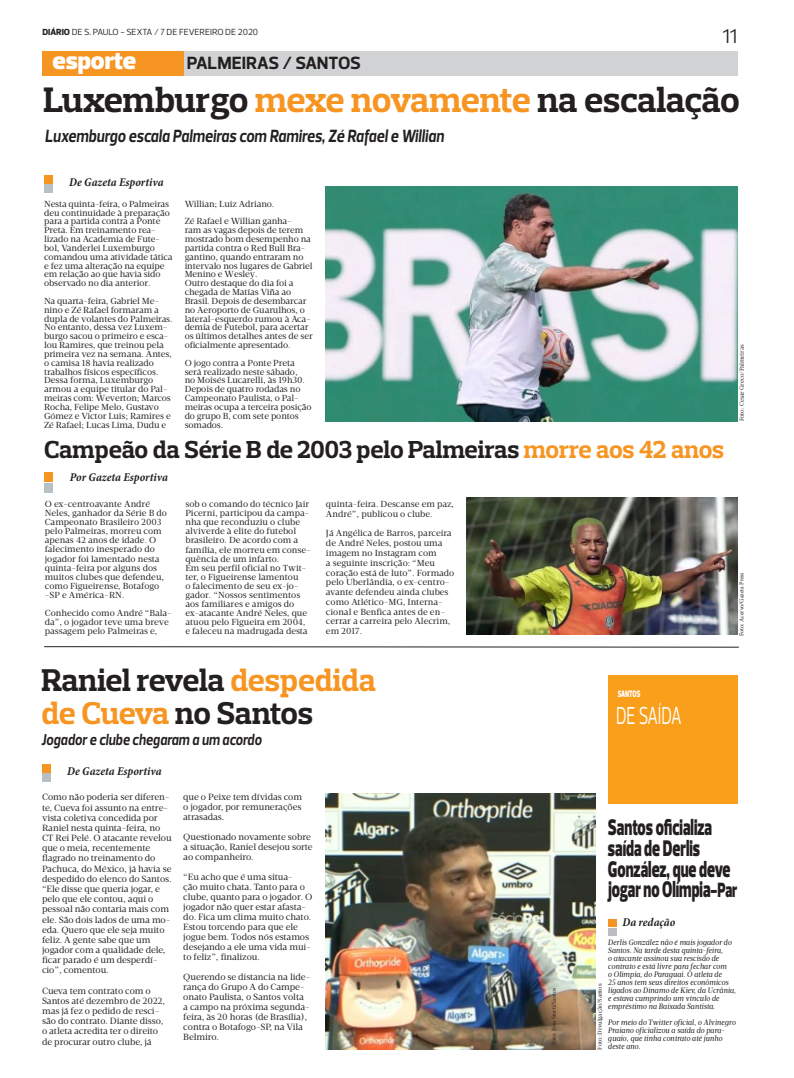
<style>
.page{position:relative;width:794px;height:1078px;background:#fff}
.page>*{position:absolute;margin:0;border:0;box-sizing:border-box;transform-origin:0 0}
.t1{font:700 36px "Prelo Slab";letter-spacing:-.02em;color:#231f20}
.t2{font:700 32px/33.4px "Prelo Slab";letter-spacing:-.015em;color:#231f20}
.t3{font:700 25px "Prelo Slab";letter-spacing:-.01em;color:#231f20}
.t4{font:25px "Prelo";letter-spacing:-.015em;color:#fff;scale:.65 1}
.t5{font:900 25px "Prelo";color:#fff}
.t6{font:900 23px/20.7px "Prelo";color:#231f20;scale:.65 1}
.t7{font:20px "Prelo";color:#231f20}
.t8{font:italic 700 18px "Prelo";letter-spacing:.01em;color:#231f20;scale:.82 1}
.t9{font:700 18px "Prelo";letter-spacing:-.015em;color:#231f20}
.t10{font:italic 700 16px "Prelo";letter-spacing:.01em;color:#231f20;scale:.82 1}
.t11{font:italic 700 condensed 12px "Minion Pro";letter-spacing:.005em;color:#231f20}
.t12{font:900 9.5px "Prelo";color:#fff;scale:.65 1}
.t13{font:9.2px/10.2px "Velino Text";letter-spacing:-.01em;color:#231f20}
.t14{font:9px/8.8px "Velino Text";letter-spacing:-.01em;color:#231f20}
.t15{font:9px "Prelo";color:#231f20}
.t16{font:italic 8px/8px "Velino Text";color:#231f20}
.t17{font:6px "Velino Text";letter-spacing:-.01em;color:#231f20}
.t18{font:6px "Minion Pro";letter-spacing:-.005em;color:#231f20}
.s1{font-weight:800}
.s2{color:#f79523}
.s3{font-size:21px}
</style>
<div class="page">
<div style="left:45px;top:472px;width:8px;height:9px;background:#f79523"></div>
<div style="left:45px;top:483px;width:8px;height:9px;background:#b7c0c5"></div>
<svg style="left:44px;top:646px;width:695px;height:1px"></svg>
<img style="left:325px;top:186px;width:412px;height:235px">
<img style="left:466px;top:497px;width:271px;height:137px">
<div style="left:42px;top:764px;width:8px;height:8px;background:#f79523"></div>
<div style="left:42px;top:773px;width:8px;height:8px;background:#b7c0c5"></div>
<img style="left:326px;top:793px;width:270px;height:256px">
<div style="left:44px;top:176px;width:8px;height:8px;background:#f79523"></div>
<div style="left:44px;top:185px;width:8px;height:8px;background:#b7c0c5"></div>
<div style="left:608px;top:675px;width:129px;height:128px;background:#f99f1c"></div>
<div style="left:608px;top:928px;width:8px;height:8px;background:#bcbdc0"></div>
<div style="left:608px;top:918px;width:8px;height:8px;background:#f79523"></div>
<div style="left:184px;top:51px;width:553px;height:24px;background:#d1d2d4"></div>
<div style="left:43px;top:51px;width:141px;height:24px;background:#f79523"></div>
<p class="t15" style="left:43px;top:27px;width:217px"><span class="s1">DIÁRIO</span> DE S. PAULO - SEXTA / 7 DE FEVEREIRO DE 2020</p>
<h3 class="t5" style="left:52px;top:45px;width:85px">esporte</h3>
<h3 class="t9" style="left:187px;top:52px;width:176px">PALMEIRAS / SANTOS</h3>
<h3 class="t7" style="left:722px;top:24px;width:16px">11</h3>
<h1 class="t1" style="left:43px;top:78px;width:698px">Luxemburgo <span class="s2">mexe novamente</span> na escalação</h1>
<h3 class="t8" style="left:45px;top:125px;width:488px">Luxemburgo escala Palmeiras com Ramires, Zé Rafael e Willian</h3>
<h3 class="t11" style="left:69px;top:174px;width:96px">De Gazeta Esportiva</h3>
<p class="t14" style="left:44px;top:199px;width:130px">Nesta quinta-feira, o Palmeiras deu continuidade à preparação para a partida contra a Ponte<br>Preta. Em treinamento rea&shy;lizado na Academia de Fute&shy;bol, Vanderlei Luxemburgo comandou uma atividade tática e fez uma alteração na equipe em relação ao que havia sido observado no dia anterior.</p>
<p class="t14" style="left:44px;top:296px;width:130px">Na quarta-feira, Gabriel Me&shy;nino e Zé Rafael formaram a dupla de volantes do Palmeiras.<br>No entanto, dessa vez Luxem&shy;burgo sacou o primeiro e esca&shy;lou Ramires, que treinou pela primeira vez na semana. Antes, o camisa 18 havia realizado trabalhos físicos específicos.<br>Dessa forma, Luxemburgo armou a equipe titular do Pal&shy;meiras com: Weverton; Marcos<br>Rocha, Felipe Melo, Gustavo<br>Gómez e Victor Luis; Ramires e<br>Zé Rafael; Lucas Lima, Dudu e</p>
<p class="t14" style="left:185px;top:195px;width:109px;line-height:17.7px">Willian; Luiz Adriano.<br>Zé Rafael e Willian ganha-</p>
<p class="t14" style="left:185px;top:226px;width:130px">ram as vagas depois de terem mostrado bom desempenho na partida contra o Red Bull Bra&shy;gantino, quando entraram no intervalo nos lugares de Gabriel<br>Menino e Wesley.<br>Outro destaque do dia foi a chegada de Matías Viña ao<br>Brasil. Depois de desembarcar no Aeroporto de Guarulhos, o lateral-esquerdo rumou à Aca&shy;demia de Futebol, para acertar os últimos detalhes antes de ser oficialmente apresentado.</p>
<p class="t14" style="left:185px;top:358px;width:128px">O jogo contra a Ponte Preta será realizado neste sábado,<br>no Moisés Lucarelli, às 19h30.<br>Depois de quatro rodadas no<br>Campeonato Paulista, o Pal&shy;meiras ocupa a terceira posição do grupo B, com sete pontos somados.</p>
<h3 class="t3" style="left:44px;top:433px;width:681px">Campeão da Série B de 2003 pelo Palmeiras <span class="s2">morre aos 42 anos</span></h3>
<p class="t14" style="left:45px;top:499px;width:124px;line-height:9.1px">O ex-centroavante André<br>Neles, ganhador da Série B do<br>Campeonato Brasileiro 2003 pelo Palmeiras, morreu com apenas 42 anos de idade. O falecimento inesperado do jogador foi lamentado nesta quinta-feira por alguns dos muitos clubes que defendeu, como Figueirense, Botafogo -SP e América-RN.</p>
<p class="t14" style="left:45px;top:608px;width:129px;line-height:9.1px">Conhecido como André “Bala&shy;da”, o jogador teve uma breve passagem pelo Palmeiras e,</p>
<h3 class="t11" style="left:70px;top:468px;width:100px">Por Gazeta Esportiva</h3>
<p class="t14" style="left:185px;top:499px;width:127px;line-height:9.1px">sob o comando do técnico Jair<br>Picerni, participou da campa&shy;nha que reconduziu o clube alviverde à elite do futebol brasileiro. De acordo com a família, ele morreu em conse&shy;quência de um infarto.<br>Em seu perfil oficial no Twit&shy;ter, o Figueirense lamentou<br>o falecimento de seu ex-jo&shy;gador. “Nossos sentimentos aos familiares e amigos do ex-atacante André Neles, que atuou pelo Figueira em 2004, e faleceu na madrugada desta</p>
<p class="t14" style="left:326px;top:499px;width:129px;line-height:9.8px">quinta-feira. Descanse em paz,<br>André”, publicou o clube.</p>
<p class="t14" style="left:326px;top:528px;width:130px;line-height:9.8px">Já Angélica de Barros, parceira de André Neles, postou uma imagem no Instagram com<br>a seguinte inscrição: “Meu coração está de luto”. Formado pelo Uberlândia, o ex-centro&shy;avante defendeu ainda clubes como Atlético-MG, Interna&shy;cional e Benfica antes de en&shy;cerrar a carreira pelo Alecrim, em 2017.</p>
<h2 class="t2" style="left:41px;top:663px;width:336px">Raniel revela <span class="s2">despedida de Cueva</span> no Santos</h2>
<h3 class="t10" style="left:41px;top:730px;width:270px">Jogador e clube chegaram a um acordo</h3>
<h3 class="t11" style="left:67px;top:762px;width:96px">De Gazeta Esportiva</h3>
<p class="t12" style="left:618px;top:688px;width:36px">SANTOS</p>
<h3 class="t4" style="left:616px;top:700px;width:102px">DE SAÍDA</h3>
<p class="t17" style="left:738px;top:421px;width:78px;rotate:-90deg">Foto: Cesar Greco/Palmeiras</p>
<p class="t18" style="left:737px;top:635px;width:65px;rotate:-90deg">Foto: Acervo/Gazeta Press</p>
<p class="t13" style="left:42px;top:792px;width:131px">Como não poderia ser diferen&shy;te, Cueva foi assunto na entre&shy;vista coletiva concedida por<br>Raniel nesta quinta-feira, no<br>CT Rei Pelé. O atacante revelou que o meia, recentemente flagrado no treinamento do<br>Pachuca, do México, já havia se despedido do elenco do Santos. “Ele disse que queria jogar, e pelo que ele contou, aqui o pessoal não contaria mais com ele. São dois lados de uma mo&shy;eda. Quero que ele seja muito feliz. A gente sabe que um jogador com a qualidade dele, ficar parado é um desperdí&shy;cio”, comentou.</p>
<p class="t13" style="left:42px;top:985px;width:125px">Cueva tem contrato com o<br>Santos até dezembro de 2022, mas já fez o pedido de resci&shy;são do contrato. Diante disso, o atleta acredita ter o direito de procurar outro clube, já</p>
<p class="t13" style="left:183px;top:791px;width:120px;text-align:justify">que o Peixe tem dívidas com o jogador, por remunerações atrasadas.</p>
<p class="t13" style="left:183px;top:831px;width:131px">Questionado novamente sobre a situação, Raniel desejou sorte ao companheiro.</p>
<p class="t13" style="left:183px;top:871px;width:131px">“Eu acho que é uma situa-<br>ção muito chata. Tanto para o clube, quanto para o jogador. O jogador não quer estar afasta&shy;do. Fica um clima muito chato.<br>Estou torcendo para que ele jogue bem. Todos nós estamos desejando a ele uma vida mui&shy;to feliz”, finalizou.</p>
<p class="t13" style="left:183px;top:971px;width:129px">Querendo se distancia na lide&shy;rança do Grupo A do Campe&shy;onato Paulista, o Santos volta a campo na próxima segunda&shy;feira, às 20 horas (de Brasília), contra o Botafogo-SP, na Vila<br>Belmiro.</p>
<p class="t18" style="left:550px;top:1044px;width:58px;rotate:-90deg">Foto: Ivan Storti/Santos</p>
<h3 class="t6" style="left:608px;top:817px;width:200px">Santos oficializa saída de Derlis<br>González, que deve jogar no Olímpia<span class="s3">-Par</span></h3>
<p class="t16" style="left:608px;top:937px;width:129px">Derlis González não é mais jogador do Santos. Na tarde desta quinta-feira,<br>o atacante assinou sua rescisão de contrato e está livre para fechar com<br>o Olimpia, do Paraguai. O atleta de<br>25 anos tem seus direitos econômicos ligados ao Dinamo de Kiev, da Ucrânia, e estava cumprindo um vínculo de empréstimo na Baixada Santista.</p>
<p class="t16" style="left:608px;top:1017px;width:129px">Por meio do Twitter oficial, o Alvinegro<br>Praiano oficializou a saída do para&shy;guaio, que tinha contrato até junho deste ano.</p>
<h3 class="t11" style="left:622px;top:914px;width:54px">Da redação</h3>
<p class="t17" style="left:596px;top:1049px;width:68px;rotate:-90deg">Foto: Divulgação/Santos</p>
</div>
